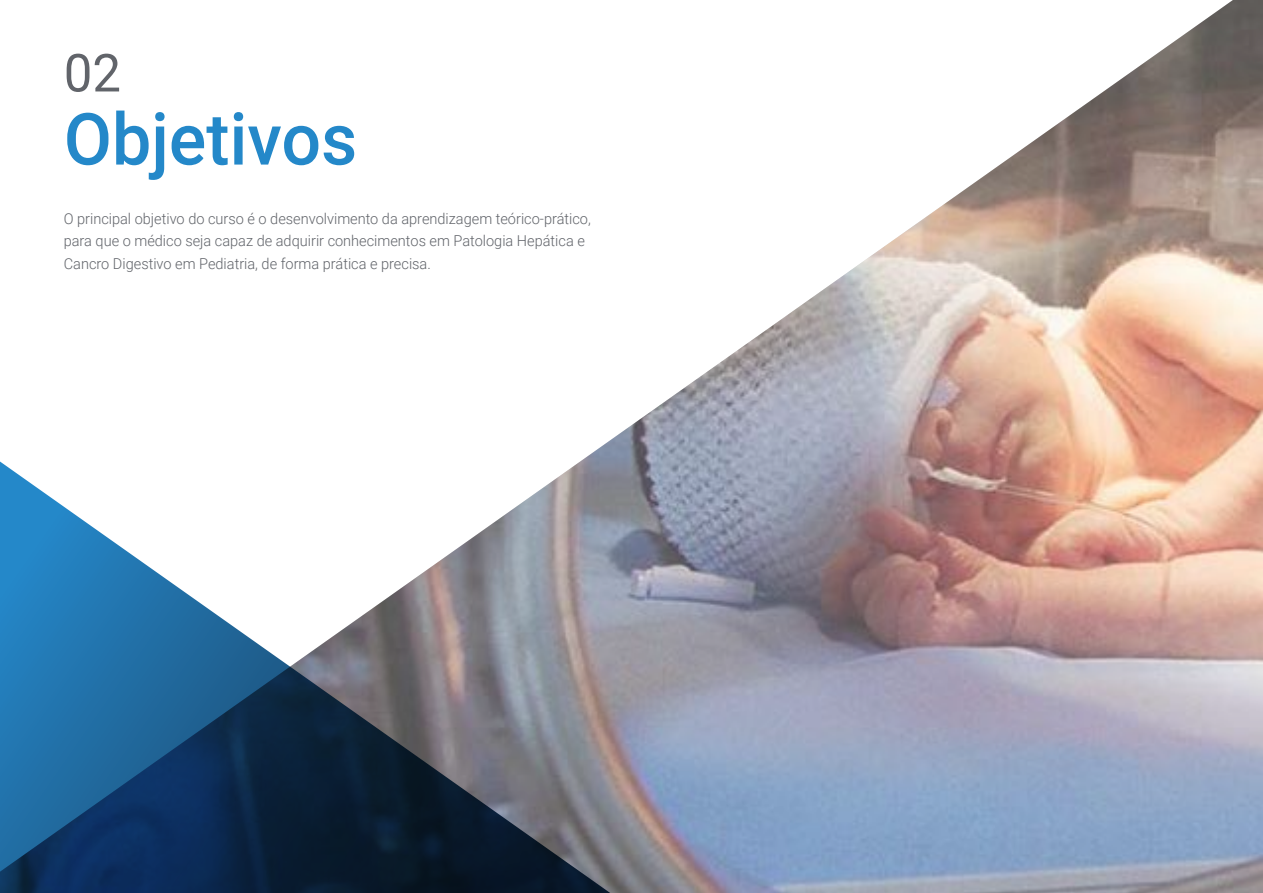
<style>
.page{position:relative;width:1263px;height:893px;background:#fff}
.page>*{position:absolute;margin:0;border:0;box-sizing:border-box;transform-origin:0 0}
.t1{font:500 72px "Roboto";color:#2488c9}
.t2{font:52.5px "Roboto";color:#61646a}
.t3{font:300 15px/22.5px "Roboto";color:#61646a}
</style>
<div class="page">
<img style="left:602px;top:0;width:661px;height:893px">
<svg style="left:0;top:446px;width:640px;height:447px"></svg>
<h2 class="t2" style="left:64px;top:36px;width:59px">02</h2>
<h1 class="t1" style="left:64px;top:89px;width:295px">Objetivos</h1>
<p class="t3" style="left:64px;top:207px;width:529px">O principal objetivo do curso é o desenvolvimento da aprendizagem teórico-prático, para que o médico seja capaz de adquirir conhecimentos em Patologia Hepática e<br>Cancro Digestivo em Pediatria, de forma prática e precisa.</p>
</div>
